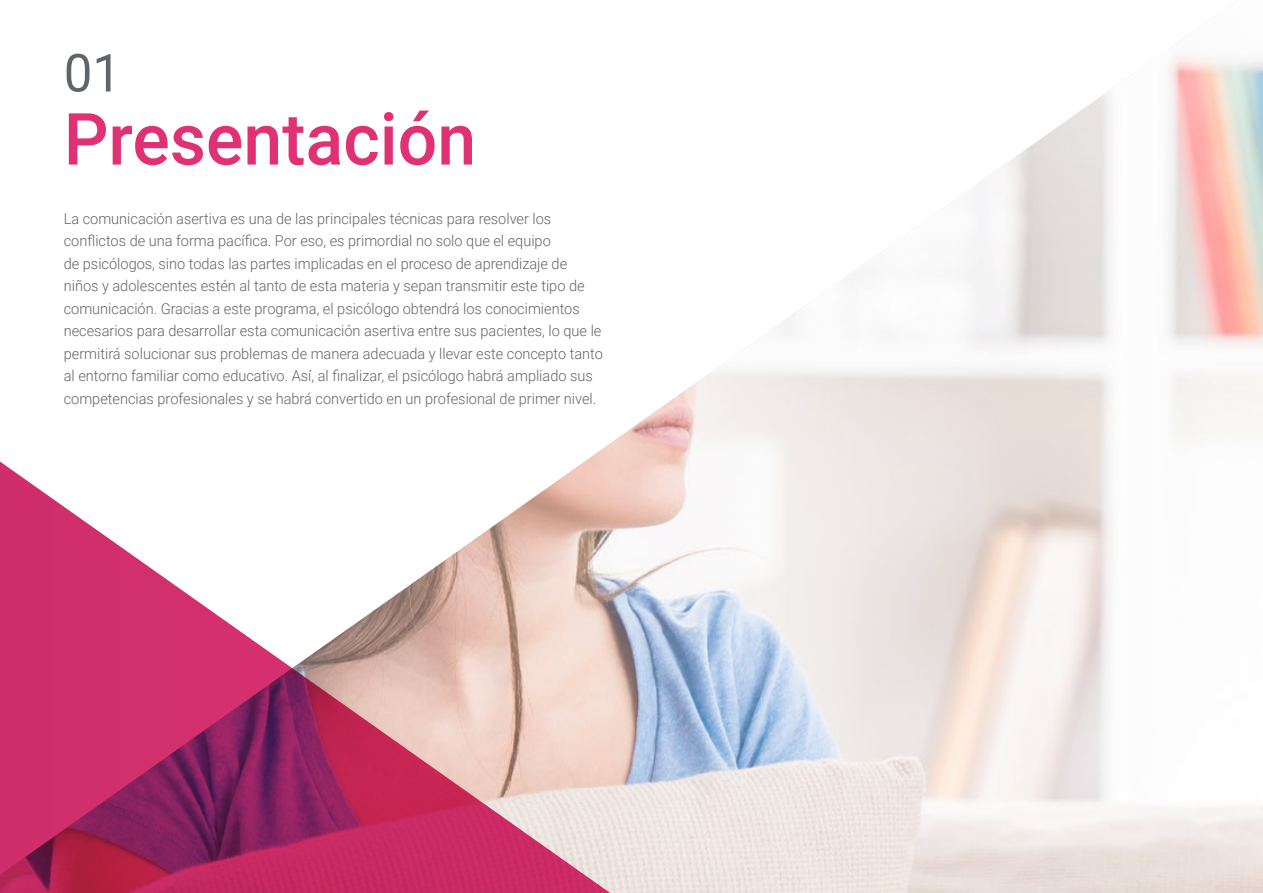
<style>
.page{position:relative;width:1263px;height:893px;background:#fff}
.page>*{position:absolute;margin:0;border:0;box-sizing:border-box;transform-origin:0 0}
.t1{font:500 72px "Roboto";color:#df3174}
.t2{font:52.5px "Roboto";color:#61646a}
.t3{font:300 15px/22.5px "Roboto";color:#61646a}
</style>
<div class="page">
<img style="left:607px;top:53px;width:656px;height:840px">
<svg style="left:0;top:446px;width:640px;height:447px"></svg>
<h2 class="t2" style="left:64px;top:36px;width:59px">01</h2>
<h1 class="t1" style="left:64px;top:89px;width:414px">Presentación</h1>
<p class="t3" style="left:64px;top:207px;width:541px">La comunicación asertiva es una de las principales técnicas para resolver los conflictos de una forma pacífica. Por eso, es primordial no solo que el equipo<br>de psicólogos, sino todas las partes implicadas en el proceso de aprendizaje de niños y adolescentes estén al tanto de esta materia y sepan transmitir este tipo de comunicación. Gracias a este programa, el psicólogo obtendrá los conocimientos necesarios para desarrollar esta comunicación asertiva entre sus pacientes, lo que le permitirá solucionar sus problemas de manera adecuada y llevar este concepto tanto al entorno familiar como educativo. Así, al finalizar, el psicólogo habrá ampliado sus competencias profesionales y se habrá convertido en un profesional de primer nivel.</p>
</div>
